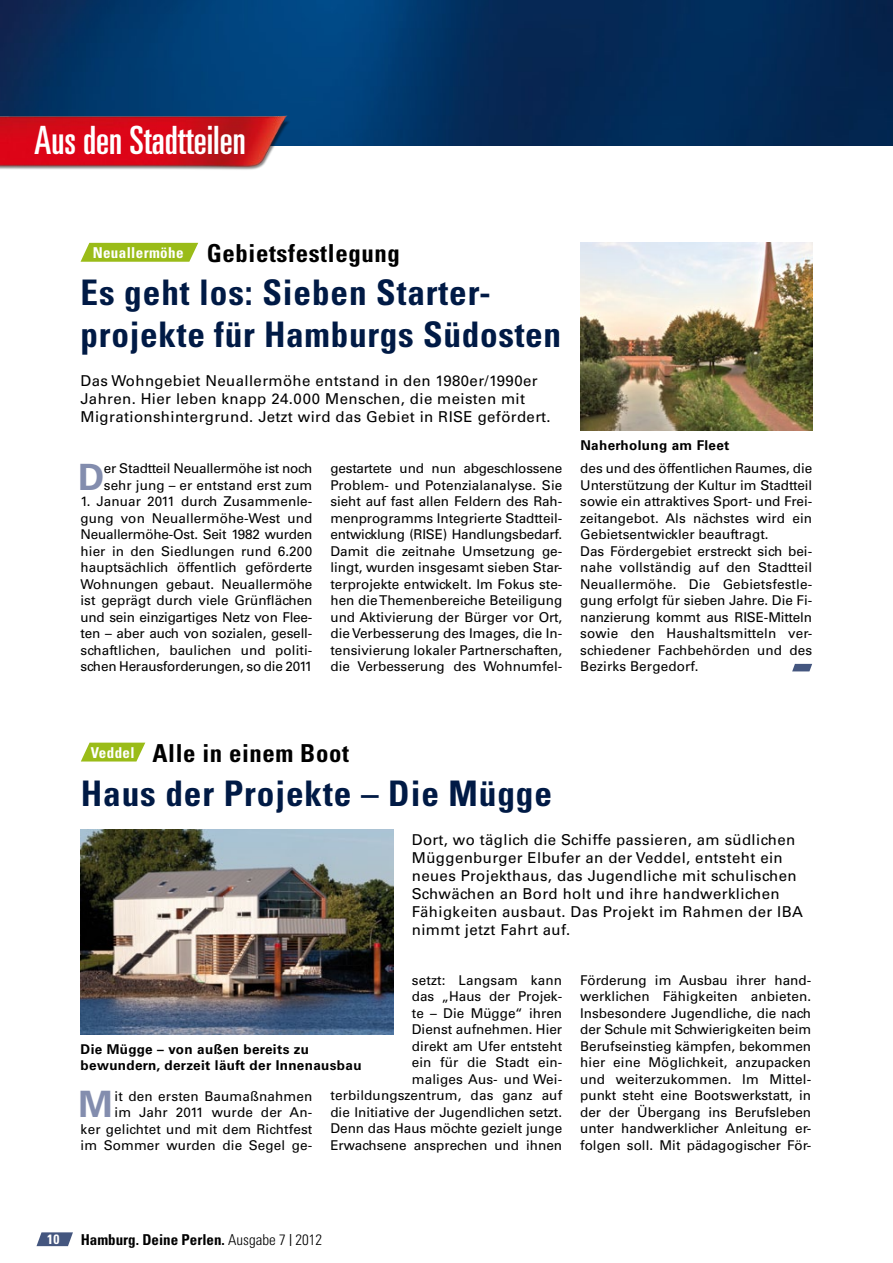
<style>
.page{position:relative;width:893px;height:1263px;background:#fff}
.page>*{position:absolute;margin:0;border:0;box-sizing:border-box;transform-origin:0 0}
.t1{font:ultra-condensed 39px "Univers LT Pro";color:#fff}
.t2{font:700 36.3px "Univers";color:#838dae}
.t3{font:700 condensed 35.25px/42.3px "Univers";letter-spacing:.025em;color:#001a45}
.t4{font:700 condensed 24.75px "Univers";letter-spacing:.025em;color:#000}
.t5{font:15px/18px "Univers";letter-spacing:.025em;color:#000}
.t6{font:700 condensed 15px "Univers";color:#000}
.t7{font:700 condensed 15px "Univers";letter-spacing:.025em;color:#fff}
.t8{font:13.5px/16.5px "Univers";color:#000;text-align:justify}
.t9{font:700 13.5px/16.2px "Univers";letter-spacing:.025em;color:#000}
.t10{font:700 condensed 13.5px "Univers";color:#fff}
.s1{font-weight:300}
.s2{font-weight:400;font-stretch:normal;font-size:12px}
</style>
<div class="page">
<svg style="left:37px;top:1232px;width:36px;height:14px"></svg>
<img style="left:0;top:0;width:888px;height:146px">
<img style="left:888px;top:0;width:5px;height:146px">
<img style="left:0;top:116px;width:331px;height:54px">
<svg style="left:81px;top:243px;width:117px;height:19px;background:#a2c12b"></svg>
<img style="left:580px;top:242px;width:232px;height:189px">
<svg style="left:81px;top:743px;width:64px;height:18px"></svg>
<img style="left:81px;top:830px;width:312px;height:204px">
<svg style="left:792px;top:664px;width:20px;height:7px"></svg>
<h1 class="t1" style="left:34px;top:118px;width:213px">Aus den Stadtteilen</h1>
<h3 class="t4" style="left:93px;top:238px;width:309px"><sup>Neuallermöhe</sup> Gebietsfestlegung</h3>
<h3 class="t3" style="left:81px;top:271px;width:482px">Es geht los: Sieben Starter&shy;projekte für Hamburgs Südosten</h3>
<p class="t5" style="left:81px;top:371px;width:472px">Das Wohngebiet Neuallermöhe entstand in den 1980er/1990er<br>Jahren. Hier leben knapp 24.000 Menschen, die meisten mit<br>Migrationshintergrund. Jetzt wird das Gebiet in RISE gefördert.</p>
<p class="t9" style="left:580px;top:437px;width:151px">Naherholung am Fleet</p>
<h2 class="t2" style="left:78px;top:456px;width:28px">D</h2>
<p class="t8" style="left:104px;top:460px;width:210px">er Stadtteil Neuallermöhe ist noch sehr jung – er entstand erst zum</p>
<p class="t8" style="left:81px;top:493px;width:233px">1. Januar 2011 durch Zusammenle&shy;gung von Neuallermöhe-West und Neuallermöhe-Ost. Seit 1982 wurden hier in den Siedlungen rund 6.200 hauptsächlich öffentlich geförderte Wohnungen gebaut. Neuallermöhe ist geprägt durch viele Grünflächen und sein einzigartiges Netz von Flee&shy;ten – aber auch von sozialen, gesell&shy;schaftlichen, baulichen und politi&shy;schen Herausforderungen, so die 2011</p>
<p class="t8" style="left:330px;top:460px;width:233px">gestartete und nun abgeschlossene Problem- und Potenzialanalyse. Sie sieht auf fast allen Feldern des Rah&shy;menprogramms Integrierte Stadtteil&shy;entwicklung (RISE) Handlungsbedarf.<br>Damit die zeitnahe Umsetzung ge&shy;lingt, wurden insgesamt sieben Star&shy;terprojekte entwickelt. Im Fokus ste&shy;hen die Themenbereiche Beteiligung und Aktivierung der Bürger vor Ort, die Verbesserung des Images, die In&shy;tensivierung lokaler Partnerschaften, die Verbesserung des Wohnumfel-</p>
<p class="t8" style="left:580px;top:460px;width:233px;text-align:left">des und des öffentlichen Raumes, die Unterstützung der Kultur im Stadtteil sowie ein attraktives Sport- und Frei&shy;zeitangebot. Als nächstes wird ein Gebietsentwickler beauftragt.<br>Das Fördergebiet erstreckt sich bei&shy;nahe vollständig auf den Stadtteil Neuallermöhe. Die Gebietsfestle&shy;gung erfolgt für sieben Jahre. Die Fi&shy;nanzierung kommt aus RISE-Mitteln sowie den Haushaltsmitteln ver&shy;schiedener Fachbehörden und des Bezirks Bergedorf.</p>
<p class="t7" style="left:91px;top:743px;width:45px">Veddel</p>
<h3 class="t4" style="left:153px;top:738px;width:198px">Alle in einem Boot</h3>
<h3 class="t3" style="left:81px;top:772px;width:473px">Haus der Projekte – Die Mügge</h3>
<p class="t5" style="left:412px;top:831px;width:393px">Dort, wo täglich die Schiffe passieren, am südlichen Müggenburger Elbufer an der Veddel, entsteht ein neues Projekthaus, das Jugendliche mit schulischen Schwächen an Bord holt und ihre handwerklichen Fähigkeiten ausbaut. Das Projekt im Rahmen der IBA nimmt jetzt Fahrt auf.</p>
<p class="t8" style="left:330px;top:972px;width:233px;text-align:right">setzt: Langsam kann<br>das „Haus der Projek-<br>te – Die Mügge“ ihren<br>Dienst aufnehmen. Hier<br>direkt am Ufer entsteht<br>ein für die Stadt ein-<br>maliges Aus- und Wei&shy;terbildungszentrum, das ganz auf die Initiative der Jugendlichen setzt.<br>Denn das Haus möchte gezielt junge<br>Erwachsene ansprechen und ihnen</p>
<p class="t8" style="left:580px;top:972px;width:232px">Förderung im Ausbau ihrer hand&shy;werklichen Fähigkeiten anbieten.<br>Insbesondere Jugendliche, die nach der Schule mit Schwierigkeiten beim Berufseinstieg kämpfen, bekommen hier eine Möglichkeit, anzupacken und weiterzukommen. Im Mittel&shy;punkt steht eine Bootswerkstatt, in der der Übergang ins Berufsleben unter handwerklicher Anleitung er&shy;folgen soll. Mit pädagogischer För-</p>
<p class="t9" style="left:81px;top:1041px;width:282px">Die Mügge – von außen bereits zu bewundern, derzeit läuft der Innenausbau</p>
<p class="t8" style="left:81px;top:1087px;width:233px;text-align:right">it den ersten Baumaßnahmen<br>im Jahr 2011 wurde der An-<br>ker gelichtet und mit dem Richtfest im Sommer wurden die Segel ge-</p>
<h2 class="t2" style="left:78px;top:1083px;width:36px">M</h2>
<p class="t10" style="left:47px;top:1231px;width:14px">10</p>
<p class="t6" style="left:81px;top:1231px;width:243px">Hamburg. Deine Perlen. <span class="s1">Ausgabe 7</span> <span class="s2">|</span> <span class="s1">2012</span></p>
</div>
